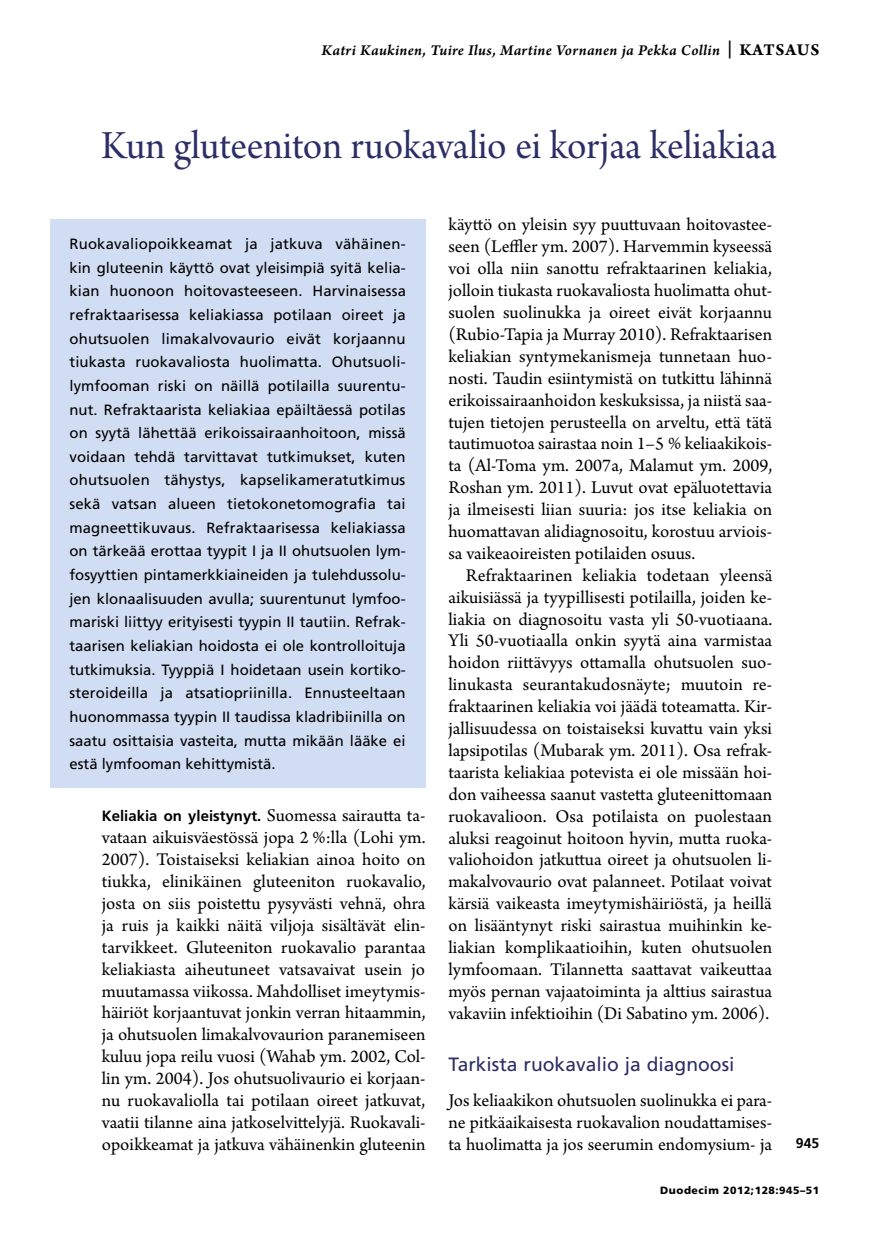
<style>
.page{position:relative;width:874px;height:1241px;background:#fff}
.page>*{position:absolute;margin:0;border:0;box-sizing:border-box;transform-origin:0 0}
.t1{font:42px "Arno Pro Subhead";color:#2c2e66}
.t2{font:19.25px "Frutiger LT Std";color:#2c2e66}
.t3{font:18.9px/21.9px "Arno Pro";color:#000;text-align:justify}
.t4{font:15.75px "Arno Pro Smbd Italic Sm Text";letter-spacing:.02em;color:#000}
.t5{font:14.88px/23.6px "Frutiger LT Std";color:#000;text-align:justify}
.t6{font:700 14.88px "Frutiger LT Std";color:#000}
.t7{font:700 14px "Frutiger LT Std";color:#000}
.t8{font:900 10.5px "Frutiger LT Std";letter-spacing:.05em;color:#000}
.s1{font-family:"Arno Pro Bold Sm Text";font-size:17.5px}
.s2{font-family:"Arno Pro";font-weight:400;font-size:18.9px}
</style>
<div class="page">
<div style="left:50px;top:220px;width:375px;height:567px;background:#d1ddf2"></div>
<p class="t4" style="left:321px;top:40px;width:499px">Katri Kaukinen, Tuire Ilus, Martine Vornanen ja Pekka Collin <span class="s1">| KATSAUS</span></p>
<h1 class="t1" style="left:101px;top:122px;width:677px">Kun gluteeniton ruokavalio ei korjaa keliakiaa</h1>
<p class="t5" style="left:69px;top:232px;width:338px">Ruokavaliopoikkeamat ja jatkuva vähäinen&shy;kin gluteenin käyttö ovat yleisimpiä syitä kelia&shy;kian huonoon hoitovasteeseen. Harvinaisessa refraktaarisessa keliakiassa potilaan oireet ja ohutsuolen limakalvovaurio eivät korjaannu tiukasta ruokavaliosta huolimatta. Ohutsuoli&shy;lymfooman riski on näillä potilailla suurentu&shy;nut. Refraktaarista keliakiaa epäiltäessä potilas on syytä lähettää erikoissairaanhoitoon, missä voidaan tehdä tarvittavat tutkimukset, kuten ohutsuolen tähystys, kapselikameratutkimus sekä vatsan alueen tietokonetomografia tai magneettikuvaus. Refraktaarisessa keliakiassa on tärkeää erottaa tyypit I ja II ohutsuolen lym&shy;fosyyttien pintamerkkiaineiden ja tulehdussolu&shy;jen klonaalisuuden avulla; suurentunut lymfoo&shy;mariski liittyy erityisesti tyypin II tautiin. Refrak&shy;taarisen keliakian hoidosta ei ole kontrolloituja tutkimuksia. Tyyppiä I hoidetaan usein kortiko&shy;steroideilla ja atsatiopriinilla. Ennusteeltaan huonommassa tyypin II taudissa kladribiinilla on saatu osittaisia vasteita, mutta mikään lääke ei estä lymfooman kehittymistä.</p>
<p class="t6" style="left:102px;top:807px;width:325px">Keliakia on yleistynyt. <span class="s2">Suomessa sairautta ta-</span></p>
<p class="t3" style="left:102px;top:827px;width:325px">vataan aikuisväestössä jopa 2 %:lla (Lohi ym.<br>2007). Toistaiseksi keliakian ainoa hoito on tiukka, elinikäinen gluteeniton ruokavalio, josta on siis poistettu pysyvästi vehnä, ohra ja ruis ja kaikki näitä viljoja sisältävät elin&shy;tarvikkeet. Gluteeniton ruokavalio parantaa keliakiasta aiheutuneet vatsavaivat usein jo muutamassa viikossa. Mahdolliset imeytymis&shy;häiriöt korjaantuvat jonkin verran hitaammin, ja ohutsuolen limakalvovaurion paranemiseen kuluu jopa reilu vuosi (Wahab ym. 2002, Col&shy;lin ym. 2004). Jos ohutsuolivaurio ei korjaan&shy;nu ruokavaliolla tai potilaan oireet jatkuvat, vaatii tilanne aina jatkoselvittelyjä. Ruokavali&shy;opoikkeamat ja jatkuva vähäinenkin gluteenin</p>
<p class="t3" style="left:448px;top:215px;width:325px">käyttö on yleisin syy puuttuvaan hoitovastee&shy;seen (Leffler ym. 2007). Harvemmin kyseessä voi olla niin sanottu refraktaarinen keliakia, jolloin tiukasta ruokavaliosta huolimatta ohut&shy;suolen suolinukka ja oireet eivät korjaannu (Rubio-Tapia ja Murray 2010). Refraktaarisen keliakian syntymekanismeja tunnetaan huo&shy;nosti. Taudin esiintymistä on tutkittu lähinnä erikoissairaanhoidon keskuksissa, ja niistä saa&shy;tujen tietojen perusteella on arveltu, että tätä tautimuotoa sairastaa noin 1–5 % keliaakikois&shy;ta (Al-Toma ym. 2007a, Malamut ym. 2009, Roshan ym. 2011). Luvut ovat epäluotettavia ja ilmeisesti liian suuria: jos itse keliakia on huomattavan alidiagnosoitu, korostuu arviois&shy;sa vaikeaoireisten potilaiden osuus.</p>
<p class="t3" style="left:448px;top:565px;width:325px;text-indent:17px">Refraktaarinen keliakia todetaan yleensä aikuisiässä ja tyypillisesti potilailla, joiden ke&shy;liakia on diagnosoitu vasta yli 50-vuotiaana.<br>Yli 50-vuotiaalla onkin syytä aina varmistaa hoidon riittävyys ottamalla ohutsuolen suo&shy;linukasta seurantakudosnäyte; muutoin re&shy;fraktaarinen keliakia voi jäädä toteamatta. Kir&shy;jallisuudessa on toistaiseksi kuvattu vain yksi lapsipotilas (Mubarak ym. 2011). Osa refrak&shy;taarista keliakiaa potevista ei ole missään hoi&shy;don vaiheessa saanut vastetta gluteenittomaan ruokavalioon. Osa potilaista on puolestaan aluksi reagoinut hoitoon hyvin, mutta ruoka&shy;valiohoidon jatkuttua oireet ja ohutsuolen li&shy;makalvovaurio ovat palanneet. Potilaat voivat kärsiä vaikeasta imeytymishäiriöstä, ja heillä on lisääntynyt riski sairastua muihinkin ke&shy;liakian komplikaatioihin, kuten ohutsuolen lymfoomaan. Tilannetta saattavat vaikeuttaa myös pernan vajaatoiminta ja alttius sairastua vakaviin infektioihin (Di Sabatino ym. 2006).</p>
<p class="t2" style="left:448px;top:1052px;width:287px">Tarkista ruokavalio ja diagnoosi</p>
<p class="t3" style="left:448px;top:1090px;width:325px">Jos keliaakikon ohutsuolen suolinukka ei para&shy;ne pitkäaikaisesta ruokavalion noudattamises&shy;ta huolimatta ja jos seerumin endomysium- ja</p>
<p class="t7" style="left:795px;top:1134px;width:25px">945</p>
<p class="t8" style="left:660px;top:1183px;width:160px">Duodecim 2012;128:945–51</p>
</div>
